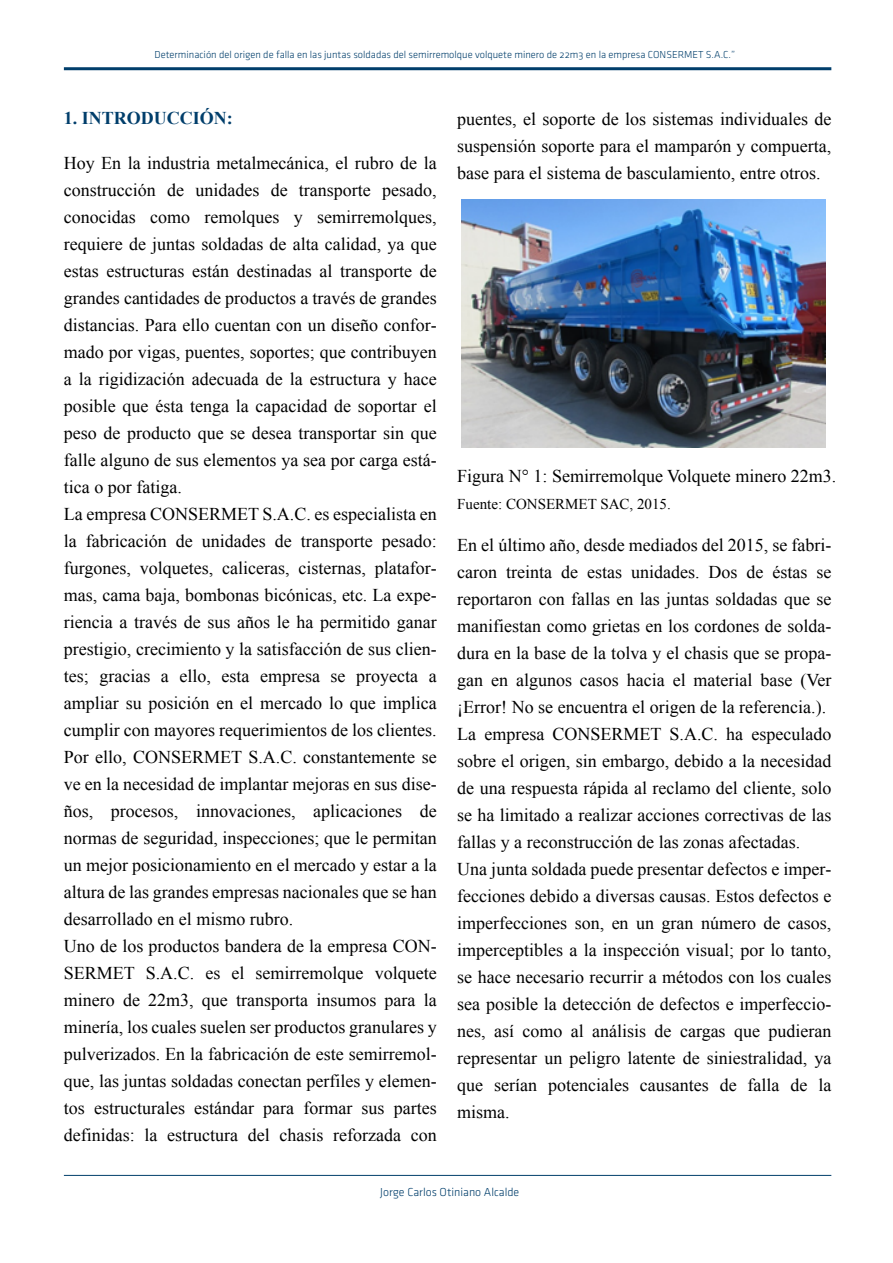
<style>
.page{position:relative;width:893px;height:1263px;background:#fff}
.page>*{position:absolute;margin:0;border:0;box-sizing:border-box;transform-origin:0 0}
.t1{font:18px/27px "Times New Roman";color:#000}
.t2{font:700 18px "Times New Roman";color:#003e6b}
.t3{font:15px "Times New Roman";color:#000}
.t4{font:12px "Klavika Light OSF";color:#003e6b}
.t5{font:10.5px "Klavika Light OSF";color:#003e6b}
</style>
<div class="page">
<hr style="left:64px;top:1175px;width:767px;height:1px;background:#003e6b">
<hr style="left:64px;top:67px;width:767px;height:3px;background:#003e6b">
<img style="left:462px;top:200px;width:364px;height:248px">
<p class="t5" style="left:154px;top:49px;width:582px">Determinación del origen de falla en las juntas soldadas del semirremolque volquete minero de 22m3 en la empresa CONSERMET S.A.C.”</p>
<p class="t2" style="left:64px;top:106px;width:170px">1. INTRODUCCIÓN:</p>
<p class="t1" style="left:64px;top:149px;width:374px">Hoy En la industria metalmecánica, el rubro de la construcción de unidades de transporte pesado, conocidas como remolques y semirremolques, requiere de juntas soldadas de alta calidad, ya que estas estructuras están destinadas al transporte de grandes cantidades de productos a través de grandes distancias. Para ello cuentan con un diseño confor&shy;mado por vigas, puentes, soportes; que contribuyen a la rigidización adecuada de la estructura y hace posible que ésta tenga la capacidad de soportar el peso de producto que se desea transportar sin que falle alguno de sus elementos ya sea por carga está&shy;tica o por fatiga.<br>La empresa CONSERMET S.A.C. es especialista en la fabricación de unidades de transporte pesado: furgones, volquetes, caliceras, cisternas, platafor&shy;mas, cama baja, bombonas bicónicas, etc. La expe&shy;riencia a través de sus años le ha permitido ganar prestigio, crecimiento y la satisfacción de sus clien&shy;tes; gracias a ello, esta empresa se proyecta a ampliar su posición en el mercado lo que implica cumplir con mayores requerimientos de los clientes.<br>Por ello, CONSERMET S.A.C. constantemente se ve en la necesidad de implantar mejoras en sus dise&shy;ños, procesos, innovaciones, aplicaciones de normas de seguridad, inspecciones; que le permitan un mejor posicionamiento en el mercado y estar a la altura de las grandes empresas nacionales que se han desarrollado en el mismo rubro.<br>Uno de los productos bandera de la empresa CON-SERMET S.A.C. es el semirremolque volquete minero de 22m3, que transporta insumos para la minería, los cuales suelen ser productos granulares y pulverizados. En la fabricación de este semirremol&shy;que, las juntas soldadas conectan perfiles y elemen&shy;tos estructurales estándar para formar sus partes definidas: la estructura del chasis reforzada con</p>
<p class="t1" style="left:457px;top:105px;width:376px;text-align:justify">puentes, el soporte de los sistemas individuales de suspensión soporte para el mamparón y compuerta, base para el sistema de basculamiento, entre otros.</p>
<p class="t1" style="left:457px;top:462px;width:381px">Figura N° 1: Semirremolque Volquete minero 22m3.</p>
<p class="t3" style="left:457px;top:494px;width:215px">Fuente: CONSERMET SAC, 2015.</p>
<p class="t1" style="left:457px;top:531px;width:376px">En el último año, desde mediados del 2015, se fabri&shy;caron treinta de estas unidades. Dos de éstas se reportaron con fallas en las juntas soldadas que se manifiestan como grietas en los cordones de solda&shy;dura en la base de la tolva y el chasis que se propa&shy;gan en algunos casos hacia el material base (Ver ¡Error! No se encuentra el origen de la referencia.).<br>La empresa CONSERMET S.A.C. ha especulado sobre el origen, sin embargo, debido a la necesidad de una respuesta rápida al reclamo del cliente, solo se ha limitado a realizar acciones correctivas de las fallas y a reconstrucción de las zonas afectadas.<br>Una junta soldada puede presentar defectos e imper&shy;fecciones debido a diversas causas. Estos defectos e imperfecciones son, en un gran número de casos, imperceptibles a la inspección visual; por lo tanto, se hace necesario recurrir a métodos con los cuales sea posible la detección de defectos e imperfeccio&shy;nes, así como al análisis de cargas que pudieran representar un peligro latente de siniestralidad, ya que serían potenciales causantes de falla de la misma.</p>
<p class="t4" style="left:380px;top:1186px;width:141px">Jorge Carlos Otiniano Alcalde</p>
</div>
